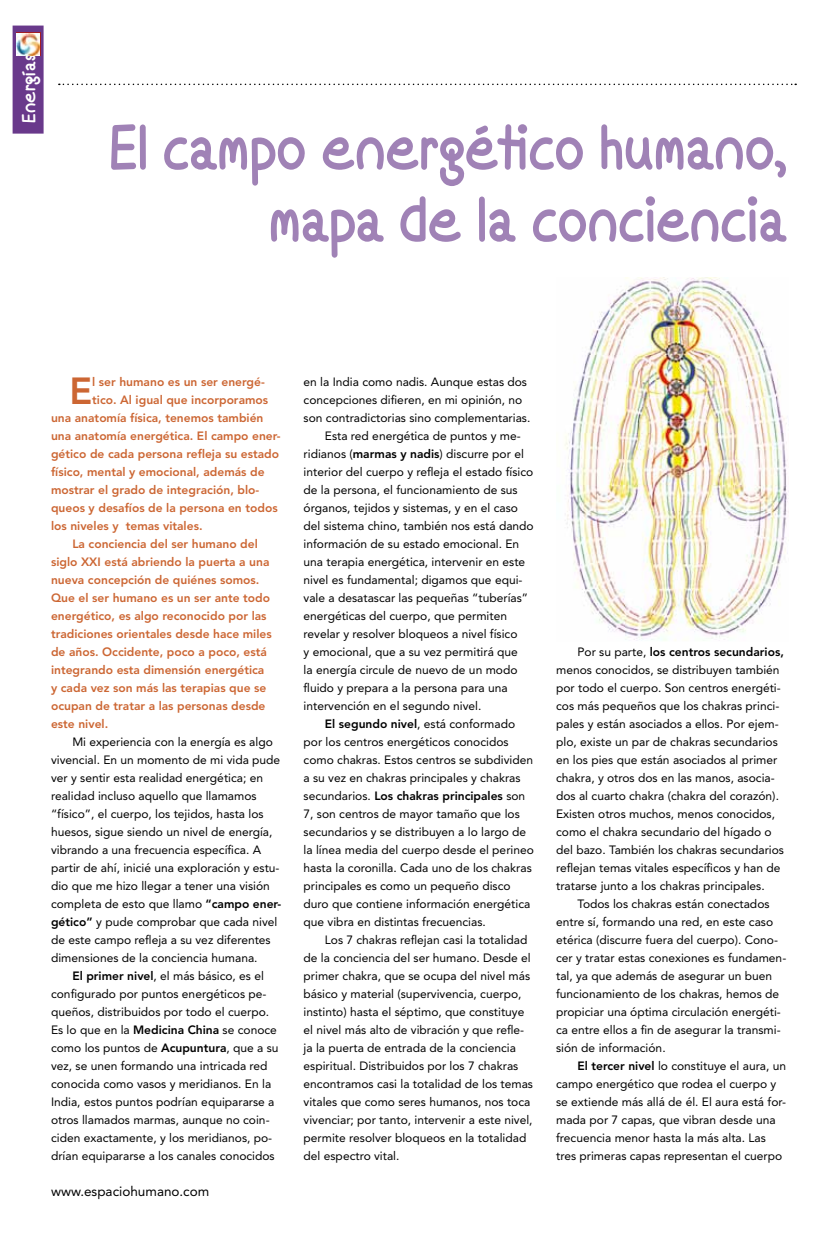
<style>
.page{position:relative;width:830px;height:1234px;background:#fff}
.page>*{position:absolute;margin:0;border:0;box-sizing:border-box;transform-origin:0 0}
.t1{font:64.95px/72px "Fine Again";letter-spacing:-.005em;color:#a082b6;text-align:right;scale:.9 1}
.t2{font:800 37.35px "Avenir";color:#c63}
.t3{font:19.5px "Fine Again";color:#fff}
.t4{font:13.5px "Avenir";color:#000}
.t5{font:12px/18px "Avenir";color:#000}
.t6{font:800 12px "Avenir";color:#c63}
.t7{font:800 12px "Avenir";color:#000}
.s1{font-weight:800}
.s2{font-weight:400}
</style>
<div class="page">
<div style="left:13px;top:26px;width:30px;height:107px;background:#69398b"></div>
<div style="left:13px;top:26px;width:31px;height:108px;border:2px solid #69398b"></div>
<div style="left:17px;top:32px;width:24px;height:23px;background:#a31d23"></div>
<img style="left:17px;top:33px;width:23px;height:22px">
<svg style="left:59px;top:84px;width:736px;height:1px"></svg>
<img style="left:565px;top:278px;width:223px;height:362px">
<h3 class="t3" style="left:18px;top:123px;width:70px;rotate:-90deg">Energías</h3>
<h1 class="t1" style="left:109px;top:117px;width:755px">El campo energético humano, mapa de la conciencia</h1>
<h2 class="t2" style="left:69px;top:368px;width:24px">E</h2>
<p class="t6" style="left:92px;top:374px;width:174px">l ser humano es un ser energé-</p>
<p class="t6" style="left:92px;top:392px;width:177px">tico. Al igual que incorporamos</p>
<p class="t6" style="left:51px;top:410px;width:214px">una anatomía física, tenemos también</p>
<p class="t6" style="left:51px;top:428px;width:231px">una anatomía energética. El campo ener-</p>
<p class="t6" style="left:51px;top:446px;width:229px">gético de cada persona refleja su estado</p>
<p class="t6" style="left:51px;top:464px;width:215px">físico, mental y emocional, además de</p>
<p class="t6" style="left:51px;top:482px;width:209px">mostrar el grado de integración, blo-</p>
<p class="t6" style="left:51px;top:500px;width:228px">queos y desafíos de la persona en todos</p>
<p class="t6" style="left:51px;top:518px;width:153px">los niveles y temas vitales.</p>
<p class="t6" style="left:72px;top:536px;width:187px">La conciencia del ser humano del</p>
<p class="t6" style="left:51px;top:554px;width:220px">siglo XXI está abriendo la puerta a una</p>
<p class="t6" style="left:51px;top:572px;width:210px">nueva concepción de quiénes somos.</p>
<p class="t6" style="left:51px;top:590px;width:220px">Que el ser humano es un ser ante todo</p>
<p class="t6" style="left:51px;top:608px;width:217px">energético, es algo reconocido por las</p>
<p class="t6" style="left:51px;top:626px;width:222px">tradiciones orientales desde hace miles</p>
<p class="t6" style="left:51px;top:644px;width:217px">de años. Occidente, poco a poco, está</p>
<p class="t6" style="left:51px;top:662px;width:215px">integrando esta dimensión energética</p>
<p class="t6" style="left:51px;top:680px;width:217px">y cada vez son más las terapias que se</p>
<p class="t6" style="left:51px;top:698px;width:216px">ocupan de tratar a las personas desde</p>
<p class="t6" style="left:51px;top:716px;width:59px">este nivel.</p>
<p class="t5" style="left:51px;top:732px;width:232px;text-indent:21px">Mi experiencia con la energía es algo vivencial. En un momento de mi vida pude ver y sentir esta realidad energética; en realidad incluso aquello que llamamos “físico”, el cuerpo, los tejidos, hasta los huesos, sigue siendo un nivel de energía, vibrando a una frecuencia específica. A partir de ahí, inicié una exploración y estu&shy;dio que me hizo llegar a tener una visión completa de esto que llamo <span class="s1">“campo ener&shy;gético”</span> y pude comprobar que cada nivel de este campo refleja a su vez diferentes dimensiones de la conciencia humana.</p>
<p class="t5" style="left:51px;top:966px;width:229px;text-indent:21px"><span class="s1">El primer nivel</span>, el más básico, es el configurado por puntos energéticos pe&shy;queños, distribuidos por todo el cuerpo.<br>Es lo que en la <span class="s1">Medicina China</span> se conoce como los puntos de <span class="s1">Acupuntura</span>, que a su vez, se unen formando una intricada red conocida como vasos y meridianos. En la India, estos puntos podrían equipararse a otros llamados marmas, aunque no coin&shy;ciden exactamente, y los meridianos, po&shy;drían equipararse a los canales conocidos</p>
<p class="t4" style="left:51px;top:1183px;width:160px">www.espaciohumano.com</p>
<p class="t5" style="left:303px;top:372px;width:225px">en la India como nadis. Aunque estas dos</p>
<p class="t5" style="left:303px;top:390px;width:220px">concepciones difieren, en mi opinión, no</p>
<p class="t5" style="left:303px;top:408px;width:228px">son contradictorias sino complementarias.</p>
<p class="t5" style="left:325px;top:426px;width:197px">Esta red energética de puntos y me-</p>
<p class="t5" style="left:303px;top:444px;width:222px">ridianos (<span class="s1">marmas y nadis</span>) discurre por el</p>
<p class="t5" style="left:303px;top:462px;width:231px">interior del cuerpo y refleja el estado físico</p>
<p class="t5" style="left:303px;top:480px;width:215px">de la persona, el funcionamiento de sus</p>
<p class="t5" style="left:303px;top:498px;width:216px">órganos, tejidos y sistemas, y en el caso</p>
<p class="t5" style="left:303px;top:516px;width:231px">del sistema chino, también nos está dando</p>
<p class="t5" style="left:303px;top:534px;width:217px">información de su estado emocional. En</p>
<p class="t5" style="left:303px;top:552px;width:223px">una terapia energética, intervenir en este</p>
<p class="t5" style="left:303px;top:570px;width:220px">nivel es fundamental; digamos que equi-</p>
<p class="t5" style="left:303px;top:588px;width:226px">vale a desatascar las pequeñas “tuberías”</p>
<p class="t5" style="left:303px;top:606px;width:205px">energéticas del cuerpo, que permiten</p>
<p class="t5" style="left:303px;top:624px;width:215px">revelar y resolver bloqueos a nivel físico</p>
<p class="t5" style="left:303px;top:642px;width:216px">y emocional, que a su vez permitirá que</p>
<p class="t5" style="left:303px;top:660px;width:215px">la energía circule de nuevo de un modo</p>
<p class="t5" style="left:303px;top:678px;width:205px">fluido y prepara a la persona para una</p>
<p class="t5" style="left:303px;top:696px;width:179px">intervención en el segundo nivel.</p>
<p class="t5" style="left:325px;top:714px;width:192px"><span class="s1">El segundo nivel</span>, está conformado</p>
<p class="t5" style="left:303px;top:732px;width:206px">por los centros energéticos conocidos</p>
<p class="t5" style="left:303px;top:750px;width:231px">como chakras. Estos centros se subdividen</p>
<p class="t5" style="left:303px;top:768px;width:218px">a su vez en chakras principales y chakras</p>
<p class="t7" style="left:303px;top:788px;width:223px"><span class="s2">secundarios.</span> Los chakras principales <span class="s2">son</span></p>
<p class="t5" style="left:303px;top:804px;width:217px">7, son centros de mayor tamaño que los</p>
<p class="t5" style="left:303px;top:822px;width:224px">secundarios y se distribuyen a lo largo de</p>
<p class="t5" style="left:303px;top:840px;width:232px">la línea media del cuerpo desde el perineo</p>
<p class="t5" style="left:303px;top:858px;width:229px">hasta la coronilla. Cada uno de los chakras</p>
<p class="t5" style="left:303px;top:876px;width:208px">principales es como un pequeño disco</p>
<p class="t5" style="left:303px;top:894px;width:228px">duro que contiene información energética</p>
<p class="t5" style="left:303px;top:912px;width:184px">que vibra en distintas frecuencias.</p>
<p class="t5" style="left:325px;top:930px;width:204px">Los 7 chakras reflejan casi la totalidad</p>
<p class="t5" style="left:303px;top:948px;width:229px">de la conciencia del ser humano. Desde el</p>
<p class="t5" style="left:303px;top:966px;width:228px">primer chakra, que se ocupa del nivel más</p>
<p class="t5" style="left:303px;top:984px;width:219px">básico y material (supervivencia, cuerpo,</p>
<p class="t5" style="left:303px;top:1002px;width:222px">instinto) hasta el séptimo, que constituye</p>
<p class="t5" style="left:303px;top:1020px;width:222px">el nivel más alto de vibración y que refle-</p>
<p class="t5" style="left:303px;top:1038px;width:214px">ja la puerta de entrada de la conciencia</p>
<p class="t5" style="left:303px;top:1056px;width:216px">espiritual. Distribuidos por los 7 chakras</p>
<p class="t5" style="left:303px;top:1074px;width:231px">encontramos casi la totalidad de los temas</p>
<p class="t5" style="left:303px;top:1092px;width:228px">vitales que como seres humanos, nos toca</p>
<p class="t5" style="left:303px;top:1110px;width:230px">vivenciar; por tanto, intervenir a este nivel,</p>
<p class="t5" style="left:303px;top:1128px;width:224px">permite resolver bloqueos en la totalidad</p>
<p class="t5" style="left:303px;top:1146px;width:97px">del espectro vital.</p>
<p class="t5" style="left:556px;top:642px;width:229px;text-indent:21px">Por su parte, <span class="s1">los centros secundarios, </span>menos conocidos, se distribuyen también por todo el cuerpo. Son centros energéti&shy;cos más pequeños que los chakras princi&shy;pales y están asociados a ellos. Por ejem&shy;plo, existe un par de chakras secundarios en los pies que están asociados al primer chakra, y otros dos en las manos, asocia&shy;dos al cuarto chakra (chakra del corazón).<br>Existen otros muchos, menos conocidos, como el chakra secundario del hígado o del bazo. También los chakras secundarios reflejan temas vitales específicos y han de tratarse junto a los chakras principales.</p>
<p class="t5" style="left:556px;top:894px;width:231px;text-indent:21px">Todos los chakras están conectados entre sí, formando una red, en este caso etérica (discurre fuera del cuerpo). Cono&shy;cer y tratar estas conexiones es fundamen&shy;tal, ya que además de asegurar un buen funcionamiento de los chakras, hemos de propiciar una óptima circulación energéti&shy;ca entre ellos a fin de asegurar la transmi&shy;sión de información.</p>
<p class="t5" style="left:556px;top:1056px;width:231px;text-indent:21px"><span class="s1">El tercer nivel</span> lo constituye el aura, un campo energético que rodea el cuerpo y se extiende más allá de él. El aura está for&shy;mada por 7 capas, que vibran desde una frecuencia menor hasta la más alta. Las tres primeras capas representan el cuerpo</p>
</div>
